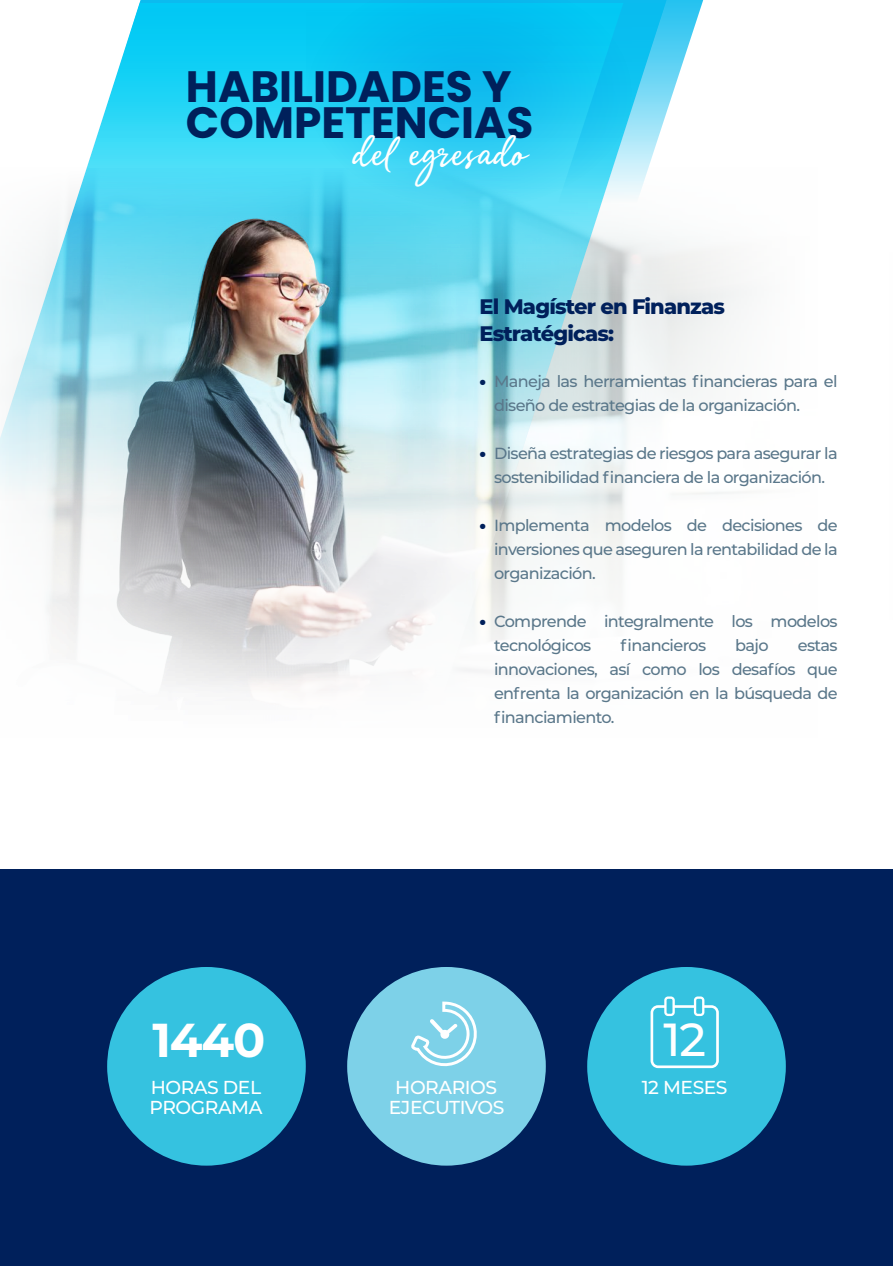
<style>
.page{position:relative;width:893px;height:1266px;background:#fff}
.page>*{position:absolute;margin:0;border:0;box-sizing:border-box;transform-origin:0 0}
.t1{font:49.95px "Quente Script";color:#fff}
.t2{font:700 47.55px "Montserrat";color:#fff}
.t3{font:500 46.35px "Montserrat";color:#fff}
.t4{font:700 43.8px/35.5px "Poppins";color:#00205b}
.t5{font:800 21px/27px "Montserrat";letter-spacing:-.04em;color:#00205b}
.t6{font:500 18.75px/20px "Montserrat";letter-spacing:-.025em;color:#fff}
.t7{font:500 16.05px/24px "Montserrat";letter-spacing:-.04em;color:#5a778a}
.t8{font:900 16.05px "Montserrat";color:#00205b}
</style>
<div class="page">
<div style="left:373px;top:155px;width:476px;height:606px;background:#fafbfa"></div>
<div style="left:0;top:158px;width:847px;height:175px;background:linear-gradient(to bottom,#fff,#f4f5f5)"></div>
<div style="left:0;top:401px;width:847px;height:370px;background:#fefefe"></div>
<svg style="left:129px;top:0;width:178px;height:34px"></svg>
<img style="left:0;top:219px;width:254px;height:473px">
<img style="left:254px;top:4px;width:413px;height:682px">
<svg style="left:0;top:158px;width:663px;height:61px"></svg>
<svg style="left:86px;top:34px;width:221px;height:133px"></svg>
<div style="left:0;top:869px;width:893px;height:397px;background:#00205b"></div>
<div style="left:107px;top:967px;width:199px;height:198px;background:#35c2e0;border-radius:50%"></div>
<div style="left:347px;top:967px;width:199px;height:198px;background:#7dd1e8;border-radius:50%"></div>
<div style="left:587px;top:967px;width:199px;height:198px;background:#35c2e0;border-radius:50%"></div>
<svg style="left:411px;top:1001px;width:66px;height:66px"></svg>
<svg style="left:651px;top:1005px;width:68px;height:63px"></svg>
<div style="left:665px;top:997px;width:9px;height:18px;background:#35c2e0;border-radius:3px"></div>
<div style="left:664px;top:996px;width:11px;height:20px;border:2px solid #fff;border-radius:3px"></div>
<div style="left:695px;top:997px;width:8px;height:18px;background:#35c2e0;border-radius:3px"></div>
<div style="left:694px;top:996px;width:10px;height:20px;border:2px solid #fff;border-radius:3px"></div>
<div style="left:839px;top:248px;width:54px;height:176px;background:#fff"></div>
<svg style="left:554px;top:0;width:149px;height:215px"></svg>
<svg style="left:307px;top:0;width:325px;height:210px"></svg>
<h3 class="t4" style="left:186px;top:69px;width:349px">HABILIDADES Y<br>COMPETENCIAS</h3>
<h1 class="t1" style="left:353px;top:130px;width:174px">del egresado</h1>
<h3 class="t5" style="left:479px;top:292px;width:247px">El Magíster en Finanzas<br>Estratégicas:</h3>
<h2 class="t2" style="left:153px;top:1006px;width:114px">1440</h2>
<p class="t6" style="left:150px;top:1076px;width:114px">HORAS DEL<br>PROGRAMA</p>
<p class="t8" style="left:479px;top:369px;width:8px">•</p>
<p class="t8" style="left:479px;top:441px;width:8px">•</p>
<p class="t8" style="left:479px;top:513px;width:8px">•</p>
<p class="t8" style="left:479px;top:609px;width:8px">•</p>
<p class="t7" style="left:494px;top:368px;width:345px">Maneja las herramientas financieras para el diseño de estrategias de la organización.</p>
<p class="t7" style="left:494px;top:441px;width:345px">Diseña estrategias de riesgos para asegurar la sostenibilidad financiera de la organización.</p>
<p class="t7" style="left:494px;top:513px;width:345px;text-align:justify">Implementa modelos de decisiones de inversiones que aseguren la rentabilidad de la organización.</p>
<p class="t7" style="left:494px;top:609px;width:345px">Comprende integralmente los modelos tecnológicos</p>
<p class="t7" style="left:621px;top:633px;width:87px">financieros</p>
<p class="t7" style="left:735px;top:633px;width:35px">bajo</p>
<p class="t7" style="left:494px;top:633px;width:345px;text-align:justify;text-indent:304px">estas innovaciones, así como los desafíos que enfrenta la organización en la búsqueda de financiamiento.</p>
<p class="t6" style="left:389px;top:1076px;width:117px;text-align:center">HORARIOS<br>EJECUTIVOS</p>
<h3 class="t3" style="left:664px;top:1007px;width:44px">12</h3>
<p class="t6" style="left:642px;top:1076px;width:87px">12 MESES</p>
</div>
